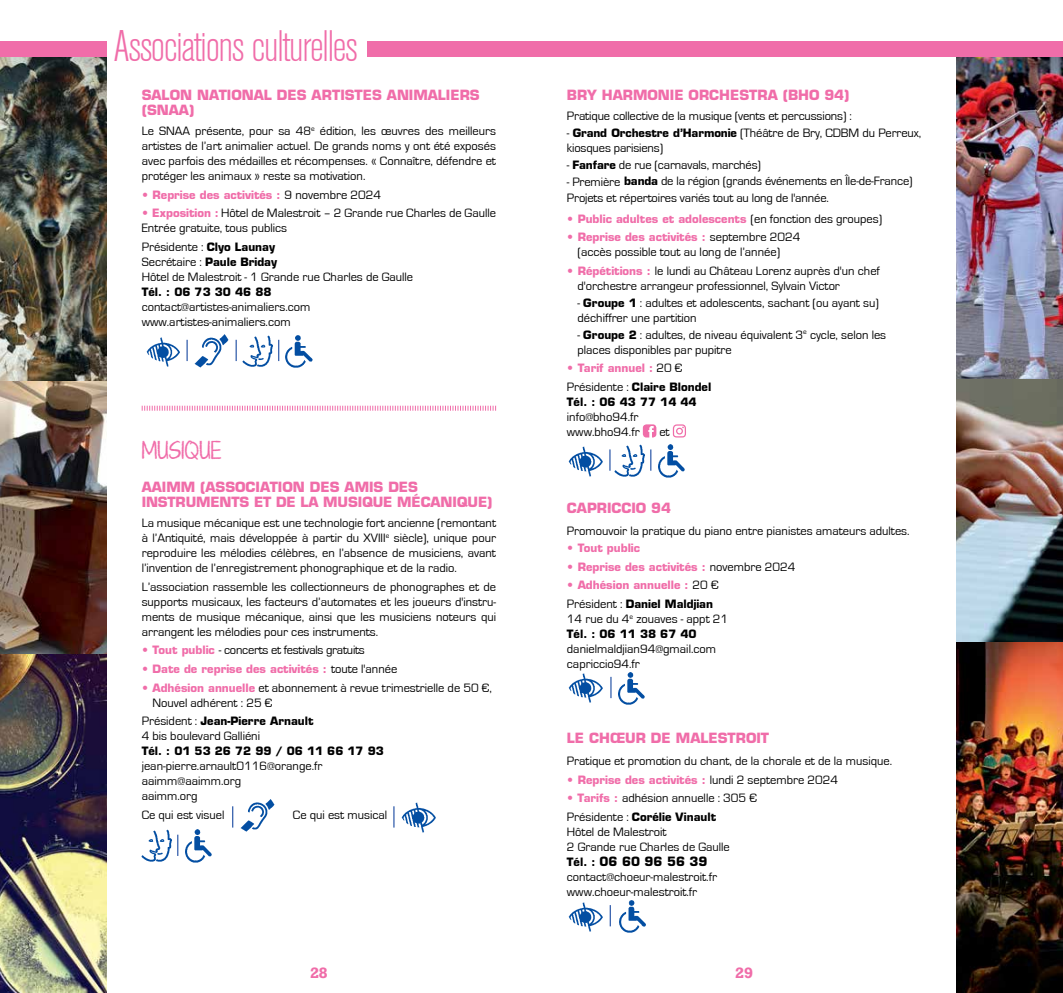
<style>
.page{position:relative;width:1063px;height:993px;background:#fff}
.page>*{position:absolute;margin:0;border:0;box-sizing:border-box;transform-origin:0 0}
.t1{font:300 condensed 43.62px "Akzidenz Grotesk BE";letter-spacing:-.03em;color:#f06da9}
.t2{font:18.75px "KG Ten Thousand Reasons";color:#f06da9}
.t3{font:700 14.12px "Rockwell";color:#f06da9}
.t4{font:700 13.75px/15px "Eurostile";color:#f06da9}
.t5{font:12.5px/15px "Eurostile";color:#000}
.t6{font:12.5px "Eurostile";letter-spacing:-.02em;color:#000}
.t7{font:700 11.25px/18.5px "Eurostile";color:#f06da9}
.t8{font:700 11.25px "Eurostile";color:#000}
.s1{font-weight:400;font-size:12.5px;color:#000}
.s2{font-weight:700;font-size:11.25px;color:#f06da9}
.s3{font-weight:700;font-size:11.25px}
.s4{font-weight:400;font-size:12.5px}
.s5{color:#000}
.s6{font-weight:700}
</style>
<div class="page">
<img style="left:0;top:57px;width:106px;height:597px">
<img style="left:957px;top:57px;width:106px;height:564px">
<div style="left:0;top:41px;width:106px;height:16px;background:#f06da9"></div>
<div style="left:367px;top:41px;width:696px;height:16px;background:#f06da9"></div>
<img style="left:0;top:654px;width:106px;height:338px">
<img style="left:957px;top:621px;width:106px;height:371px">
<img style="left:568px;top:902px;width:35px;height:30px">
<img style="left:619px;top:900px;width:27px;height:33px">
<svg style="left:610px;top:905px;width:1px;height:21px"></svg>
<div style="left:643px;top:424px;width:13px;height:13px;background:#f06da9;border-radius:4px"></div>
<svg style="left:648px;top:426px;width:8px;height:11px"></svg>
<svg style="left:672px;top:424px;width:14px;height:14px"></svg>
<img style="left:568px;top:673px;width:35px;height:30px">
<img style="left:401px;top:802px;width:35px;height:31px">
<hr style="left:393px;top:806px;width:2px;height:21px;background:#315caa">
<svg style="left:232px;top:806px;width:1px;height:21px"></svg>
<img style="left:194px;top:334px;width:35px;height:34px">
<img style="left:146px;top:337px;width:34px;height:30px">
<img style="left:242px;top:335px;width:31px;height:32px">
<img style="left:285px;top:335px;width:28px;height:33px">
<hr style="left:186px;top:339px;width:2px;height:22px;background:#315caa">
<svg style="left:236px;top:339px;width:1px;height:22px"></svg>
<svg style="left:278px;top:339px;width:1px;height:22px"></svg>
<svg style="left:142px;top:405px;width:354px;height:5px"></svg>
<img style="left:240px;top:799px;width:35px;height:33px">
<img style="left:141px;top:829px;width:31px;height:33px">
<img style="left:185px;top:829px;width:27px;height:34px">
<svg style="left:177px;top:834px;width:1px;height:21px"></svg>
<img style="left:618px;top:672px;width:27px;height:33px">
<hr style="left:610px;top:676px;width:2px;height:22px;background:#315caa">
<img style="left:568px;top:446px;width:35px;height:31px">
<img style="left:614px;top:444px;width:31px;height:33px">
<img style="left:658px;top:444px;width:27px;height:34px">
<hr style="left:609px;top:449px;width:2px;height:21px;background:#315caa">
<svg style="left:650px;top:449px;width:1px;height:21px"></svg>
<h1 class="t1" style="left:113px;top:23px;width:246px">Associations culturelles</h1>
<p class="t4" style="left:142px;top:87px;width:11px">Sal</p>
<p class="t4" style="left:170px;top:87px;width:249px">on National de s Artistes Animalier</p>
<p class="t4" style="left:470px;top:87px;width:11px">s</p>
<p class="t4" style="left:142px;top:102px;width:54px">(SNAA)</p>
<p class="t5" style="left:142px;top:124px;width:356px;text-align:justify">Le SNAA présente, pour sa 48<sup>e</sup> édition, les œuvres des meilleurs artistes de l’art animalier actuel. De grands noms y ont été exposés avec parfois des médailles et récompenses. « Connaître, défendre et protéger les animaux » reste sa motivation.</p>
<p class="t7" style="left:142px;top:185px;width:241px">• Reprise des activités : <span class="s1">9 novembre 2024</span></p>
<p class="t5" style="left:142px;top:206px;width:356px"><span class="s2">• Exposition :</span> Hôtel de Malestroit – 2 Grande rue Charles de Gaulle<br>Entrée gratuite, tous publics</p>
<p class="t5" style="left:142px;top:239px;width:273px">Présidente : <span class="s3">Clyo Launay<br></span>Secrétaire : <span class="s3">Paule Briday<br></span>Hôtel de Malestroit - 1 Grande rue Charles de Gaulle</p>
<p class="t8" style="left:142px;top:285px;width:131px">Tél. : 06 73 30 46 88</p>
<p class="t5" style="left:142px;top:299px;width:170px">contact@artistes-animaliers.com www.artistes-animaliers.com</p>
<h2 class="t2" style="left:142px;top:436px;width:13px">MUSIQUE</h2>
<p class="t4" style="left:142px;top:479px;width:12px">aaimm</p>
<p class="t4" style="left:142px;top:479px;width:352px;text-indent:58px">(Association de s Ami s de s instruments et de la musique mécanique)</p>
<p class="t5" style="left:142px;top:515px;width:356px;text-align:justify">La musique mécanique est une technologie fort ancienne (remontant à l’Antiquité, mais développée à partir du XVIII<sup>e</sup> siècle), unique pour reproduire les mélodies célèbres, en l’absence de musiciens, avant l’invention de l’enregistrement phonographique et de la radio.</p>
<p class="t5" style="left:142px;top:579px;width:356px;text-align:justify">L’association rassemble les collectionneurs de phonographes et de supports musicaux, les facteurs d’automates et les joueurs d'instru&shy;ments de musique mécanique, ainsi que les musiciens noteurs qui arrangent les mélodies pour ces instruments.</p>
<p class="t6" style="left:142px;top:643px;width:225px"><span class="s2">• Tout public</span> - concerts et festivals gratuits</p>
<p class="t7" style="left:142px;top:659px;width:257px">• Date de reprise des activités : <span class="s1">toute l'année</span></p>
<p class="t5" style="left:152px;top:680px;width:341px;text-indent:-11px"><span class="s2">• Adhésion annuelle</span> et abonnement à revue trimestrielle de 50 €,<br>Nouvel adhérent : 25 €</p>
<p class="t8" style="left:142px;top:713px;width:173px"><span class="s4">Président :</span> Jean-Pierre Arnault</p>
<p class="t5" style="left:142px;top:728px;width:120px">4 bis boulevard Galliéni</p>
<p class="t8" style="left:142px;top:743px;width:244px">Tél. : 01 53 26 72 99 / 06 11 66 17 93</p>
<p class="t5" style="left:142px;top:758px;width:182px">jean-pierre.arnault0116@orange.fr aaimm@aaimm.org<br>aaimm.org</p>
<p class="t5" style="left:142px;top:807px;width:84px">Ce qui est visuel</p>
<p class="t5" style="left:293px;top:807px;width:96px">Ce qui est musical</p>
<p class="t4" style="left:567px;top:87px;width:47px">Bry harm</p>
<p class="t4" style="left:648px;top:87px;width:63px">onie orche</p>
<p class="t4" style="left:739px;top:87px;width:112px">stra (BHO 94)</p>
<p class="t5" style="left:567px;top:109px;width:286px">Pratique collective de la musique (vents et percussions) :</p>
<p class="t5" style="left:567px;top:125px;width:356px">- <span class="s3">Grand Orchestre d’Harmonie</span> (Théâtre de Bry, CDBM du Perreux, kiosques parisiens)</p>
<p class="t5" style="left:567px;top:157px;width:196px">- <span class="s3">Fanfare</span> de rue (carnavals, marchés)</p>
<p class="t5" style="left:567px;top:173px;width:347px;line-height:16.8px">- Première <span class="s3">banda</span> de la région (grands événements en Île-de-France)<br>Projets et répertoires variés tout au long de l'année.</p>
<p class="t7" style="left:567px;top:209px;width:317px">• Public adultes et adolescents <span class="s1">(en fonction des groupes)</span></p>
<p class="t7" style="left:567px;top:228px;width:235px">• Reprise des activités : <span class="s1">septembre 2024</span></p>
<p class="t5" style="left:578px;top:245px;width:204px">(accès possible tout au long de l’année)</p>
<p class="t5" style="left:578px;top:263px;width:304px;text-indent:-11px"><span class="s2">• Répétitions :</span> le lundi au Château Lorenz auprès d'un chef d'orchestre arrangeur professionnel, Sylvain Victor</p>
<p class="t5" style="left:578px;top:295px;width:303px">- <span class="s3">Groupe 1</span> : adultes et adolescents, sachant (ou ayant su) déchiffrer une partition</p>
<p class="t5" style="left:578px;top:327px;width:310px">- <span class="s3">Groupe 2</span> : adultes, de niveau équivalent 3<sup>e</sup> cycle, selon les places disponibles par pupitre</p>
<p class="t5" style="left:567px;top:359px;width:146px;line-height:18.5px"><span class="s2">• Tarif annuel :</span> 20 €<br>Présidente : <span class="s3">Claire Blondel</span></p>
<p class="t8" style="left:567px;top:394px;width:131px">Tél. : 06 43 77 14 44</p>
<p class="t5" style="left:567px;top:409px;width:74px">info@bho94.fr www.bho94.fr</p>
<p class="t5" style="left:659px;top:424px;width:12px">et</p>
<p class="t4" style="left:567px;top:500px;width:20px">Capricci</p>
<p class="t4" style="left:636px;top:500px;width:37px">o 94</p>
<p class="t5" style="left:567px;top:524px;width:344px">Promouvoir la pratique du piano entre pianistes amateurs adultes.</p>
<p class="t7" style="left:567px;top:538px;width:75px">• Tout public</p>
<p class="t7" style="left:567px;top:557px;width:230px">• Reprise des activités : <span class="s1">novembre 2024</span></p>
<p class="t7" style="left:567px;top:575px;width:153px">• Adhésion annuelle : <span class="s1">20 €<br>Président :</span> <span class="s5">Daniel Maldjian</span></p>
<p class="t5" style="left:567px;top:611px;width:163px">14 rue du 4<sup>e</sup> zouaves - appt 21</p>
<p class="t8" style="left:567px;top:626px;width:131px">Tél. : 06 11 38 67 40</p>
<p class="t5" style="left:567px;top:641px;width:151px">danielmaldjian94@gmail.com capriccio94.fr</p>
<p class="t4" style="left:567px;top:730px;width:134px">LE Chœur de Male</p>
<p class="t4" style="left:718px;top:730px;width:53px">stroit</p>
<p class="t5" style="left:567px;top:753px;width:327px">Pratique et promotion du chant, de la chorale et de la musique.</p>
<p class="t7" style="left:567px;top:769px;width:273px">• Reprise des activités : <span class="s1">lundi 2 septembre 2024</span></p>
<p class="t5" style="left:567px;top:790px;width:192px"><span class="s2">• Tarifs :</span> adhésion annuelle : 305 €</p>
<p class="t8" style="left:567px;top:809px;width:151px"><span class="s4">Présidente :</span> Corélie Vinault</p>
<p class="t5" style="left:567px;top:824px;width:164px">Hôtel de Malestroit<br>2 Grande rue Charles de Gaulle<br><span class="s3">Tél. :</span> <span class="s6">06 60 96 56 39 </span>contact@choeur-malestroit.fr www.choeur-malestroit.fr</p>
<p class="t3" style="left:310px;top:963px;width:19px">28</p>
<p class="t3" style="left:735px;top:963px;width:19px">29</p>
</div>
